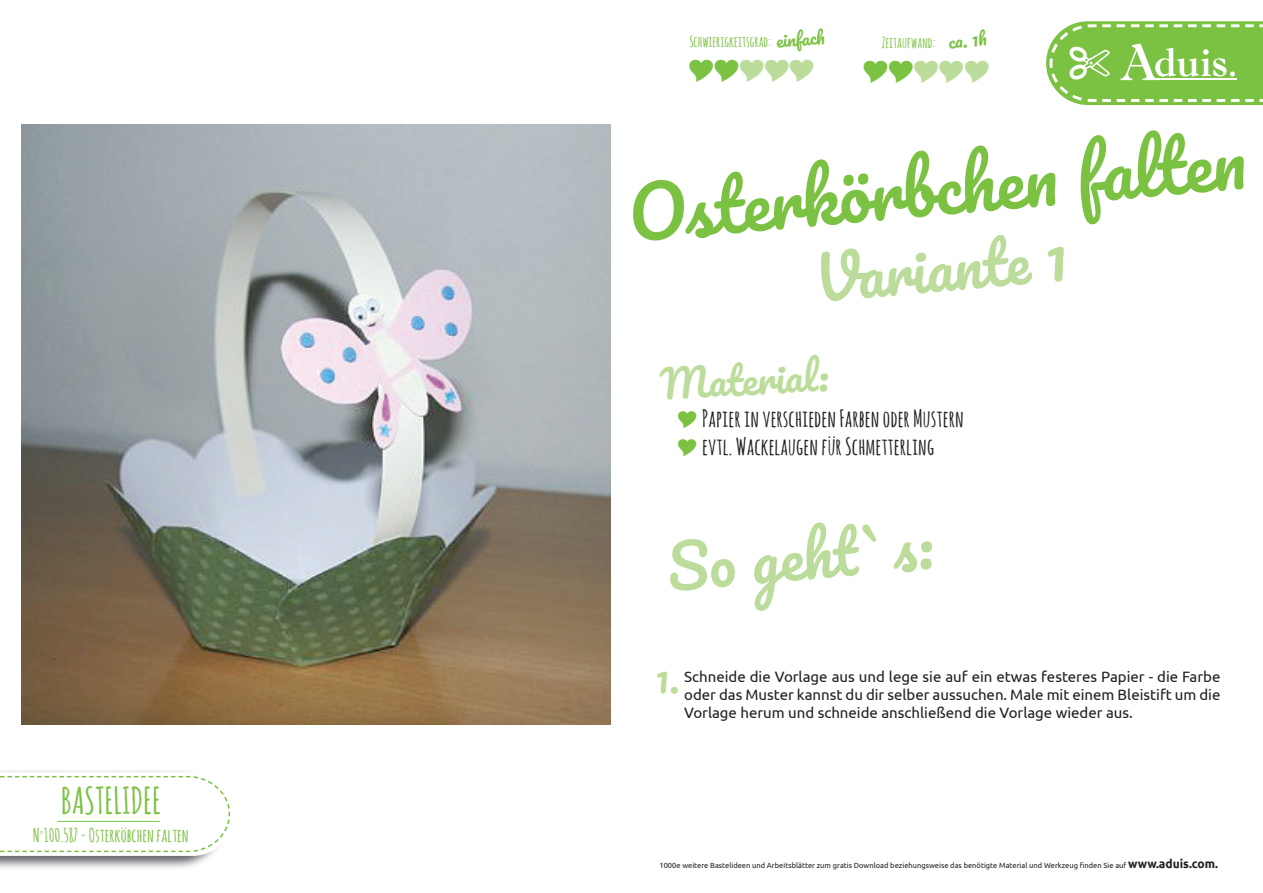
<style>
.page{position:relative;width:1263px;height:893px;background:#fff}
.page>*{position:absolute;margin:0;border:0;box-sizing:border-box;transform-origin:0 0}
.t1{font:70.35px "Pacifico";color:#7bc142}
.t2{font:59.55px "Pacifico";color:#bcdc9b}
.t3{font:58.95px "Pacifico";color:#bcdc9b}
.t4{font:39.15px "Pacifico";color:#bcdc9b}
.t5{font:700 36.45px "Amatic SC";color:#7bc142}
.t6{font:700 23.25px/27.9px "Amatic SC";color:#231f20}
.t7{font:700 18.45px "Amatic SC";color:#7bc142}
.t8{font:17.25px "Pacifico";color:#7bc142}
.t9{font:15px/18px "Ubuntu";color:#231f20;text-align:justify}
.t10{font:700 15px "Amatic SC";color:#7bc142}
.t11{font:7.5px "Ubuntu";color:#231f20}
.s1{font-weight:700;font-size:12px}
</style>
<div class="page">
<img style="left:21px;top:125px;width:589px;height:599px">
<svg style="left:0;top:772px;width:231px;height:84px"></svg>
<hr style="left:58px;top:821px;width:102px;height:1px;background:#7bc142">
<svg style="left:1046px;top:21px;width:217px;height:84px;background:#92cc64"></svg>
<h3 class="t5" style="left:61px;top:774px;width:102px">BASTELIDEE</h3>
<p class="t7" style="left:33px;top:822px;width:158px">N<sup>°</sup>100.587 - Osterköbchen falten</p>
<p class="t10" style="left:689px;top:31px;width:83px">Schwierigkeitsgrad:</p>
<p class="t8" style="left:775px;top:32px;width:50px;rotate:-5deg">einfach</p>
<p class="t10" style="left:882px;top:32px;width:55px">Zeitaufwand:</p>
<p class="t8" style="left:948px;top:33px;width:40px;rotate:-5deg">ca. 1h</p>
<h1 class="t1" style="left:625px;top:177px;width:621px;rotate:-5deg">Osterkörbchen falten</h1>
<h3 class="t3" style="left:812px;top:248px;width:255px;rotate:-5deg">Variante 1</h3>
<h3 class="t4" style="left:659px;top:364px;width:170px;rotate:-3deg">Material:</h3>
<h3 class="t6" style="left:702px;top:403px;width:263px">Papier in verschieden Farben oder Mustern evtl. Wackelaugen für Schmetterling</h3>
<h2 class="t2" style="left:664px;top:536px;width:268px;rotate:-5deg">So geht`s:</h2>
<p class="t9" style="left:684px;top:667px;width:538px">Schneide die Vorlage aus und lege sie auf ein etwas festeres Papier - die Farbe oder das Muster kannst du dir selber aussuchen. Male mit einem Bleistift um die Vorlage herum und schneide anschließend die Vorlage wieder aus.</p>
<p class="t11" style="left:659px;top:860px;width:560px">1000e weitere Bastelideen und Arbeitsblätter zum gratis Download beziehungsweise das benötigte Material und Werkzeug finden Sie auf <span class="s1">www.aduis.com.</span></p>
</div>
